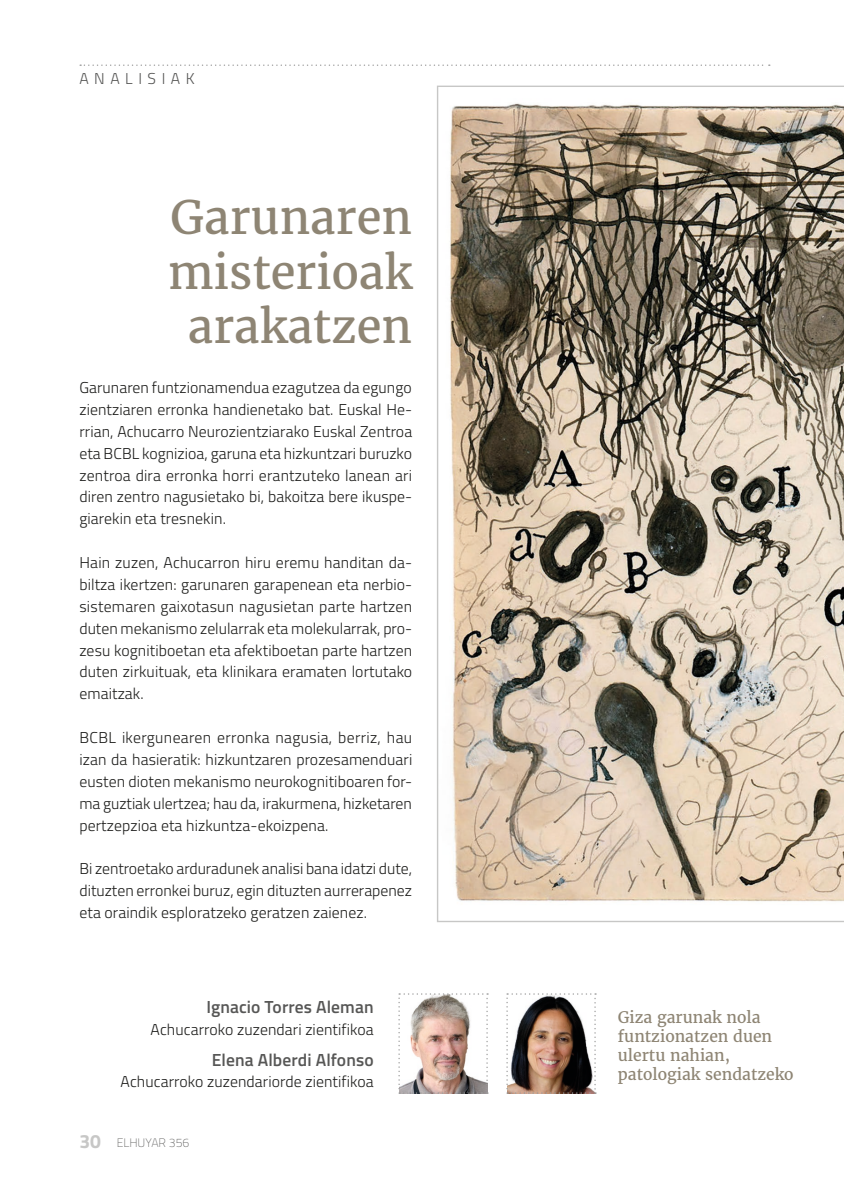
<style>
.page{position:relative;width:844px;height:1191px;background:#fff}
.page>*{position:absolute;margin:0;border:0;box-sizing:border-box;transform-origin:0 0}
.t1{font:45.5px/54.6px "Merriweather";color:#8e8574;text-align:center}
.t2{font:600 17.5px "Titillium";letter-spacing:.005em;color:#575756}
.t3{font:300 15.75px/21.9px "Titillium";letter-spacing:.005em;color:#1d1d1b;text-align:justify}
.t4{font:15.75px/18.9px "Merriweather";color:#8e8574}
.t5{font:300 15.75px "Titillium";letter-spacing:.35em;color:#575756}
.t6{font:100 12.25px "Titillium";color:#575756}
.s1{font-weight:700;font-size:19.25px;color:#c7c7c6}
</style>
<div class="page">
<svg style="left:80px;top:64px;width:689px;height:2px"></svg>
<svg style="left:437px;top:86px;width:406px;height:836px"></svg>
<img style="left:398px;top:993px;width:90px;height:100px">
<img style="left:506px;top:993px;width:90px;height:100px">
<p class="t5" style="left:79px;top:67px;width:117px">ANALISIAK</p>
<h1 class="t1" style="left:168px;top:190px;width:245px">Garunaren misterioak arakatzen</h1>
<p class="t3" style="left:79px;top:376px;width:334px">Garunaren funtzionamendua ezagutzea da egungo zientziaren erronka handienetako bat. Euskal He&shy;rrian, Achucarro Neurozientziarako Euskal Zentroa eta BCBL kognizioa, garuna eta hizkuntzari buruzko zentroa dira erronka horri erantzuteko lanean ari diren zentro nagusietako bi, bakoitza bere ikuspe&shy;giarekin eta tresnekin.</p>
<p class="t3" style="left:79px;top:551px;width:334px">Hain zuzen, Achucarron hiru eremu handitan da&shy;biltza ikertzen: garunaren garapenean eta nerbio&shy;sistemaren gaixotasun nagusietan parte hartzen duten mekanismo zelularrak eta molekularrak, pro&shy;zesu kognitiboetan eta afektiboetan parte hartzen duten zirkuituak, eta klinikara eramaten lortutako emaitzak.</p>
<p class="t3" style="left:79px;top:726px;width:334px">BCBL ikergunearen erronka nagusia, berriz, hau izan da hasieratik: hizkuntzaren prozesamenduari eusten dioten mekanismo neurokognitiboaren for&shy;ma guztiak ulertzea; hau da, irakurmena, hizketaren pertzepzioa eta hizkuntza-ekoizpena.</p>
<p class="t3" style="left:79px;top:857px;width:334px">Bi zentroetako arduradunek analisi bana idatzi dute, dituzten erronkei buruz, egin dituzten aurrerapenez eta oraindik esploratzeko geratzen zaienez.</p>
<p class="t2" style="left:206px;top:994px;width:169px">Ignacio Torres Aleman</p>
<p class="t3" style="left:151px;top:1017px;width:224px">Achucarroko zuzendari zientifikoa</p>
<p class="t2" style="left:212px;top:1046px;width:163px">Elena Alberdi Alfonso</p>
<p class="t3" style="left:121px;top:1069px;width:254px">Achucarroko zuzendariorde zientifikoa</p>
<p class="t6" style="left:79px;top:1133px;width:111px"><span class="s1">30</span> ELHUYAR 356</p>
<p class="t4" style="left:617px;top:1008px;width:177px">Giza garunak nola funtzionatzen duen ulertu nahian, patologiak sendatzeko</p>
</div>
